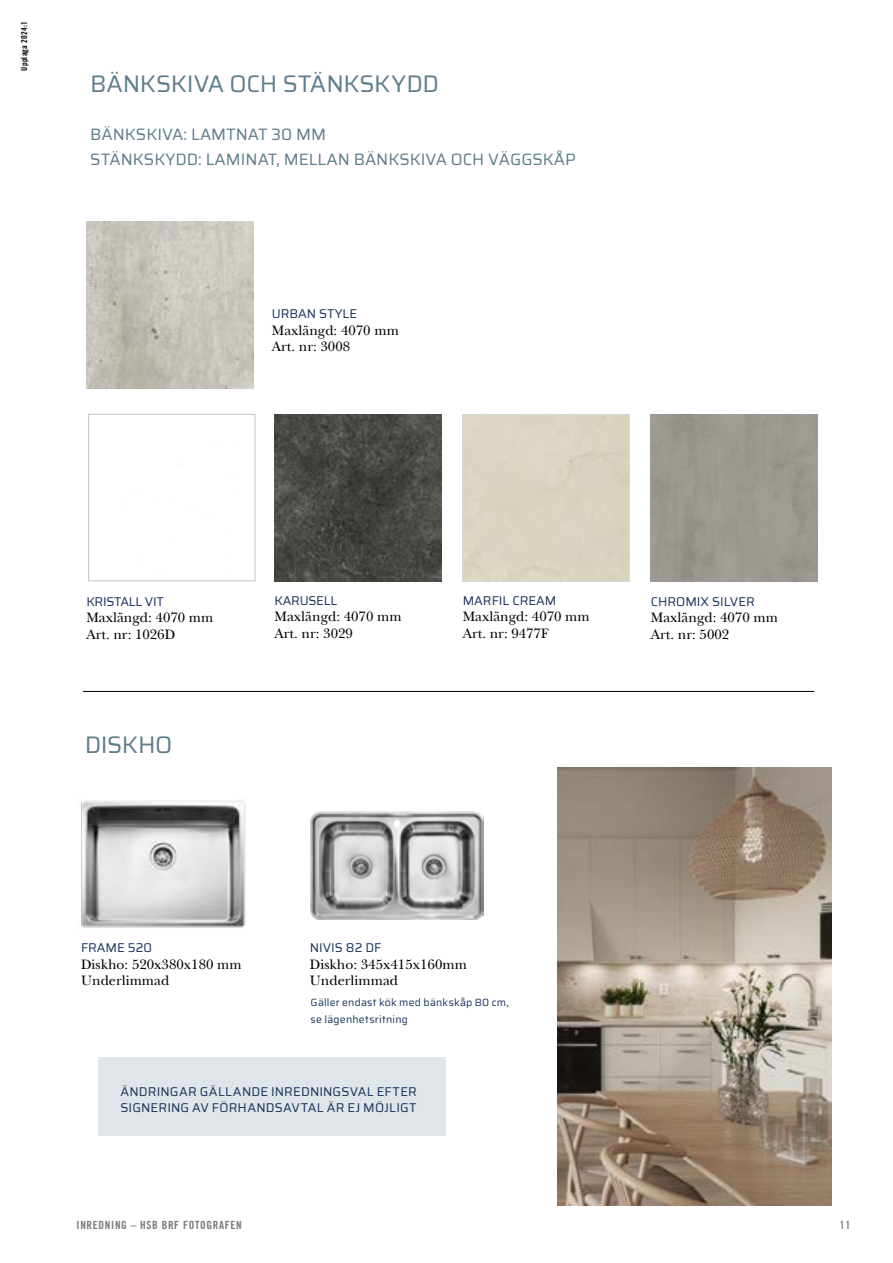
<style>
.page{position:relative;width:893px;height:1263px;background:#fff}
.page>*{position:absolute;margin:0;border:0;box-sizing:border-box;transform-origin:0 0}
.t1{font:24px "Saira";letter-spacing:-.015em;color:#5f7d8b}
.t2{font:16.5px/25.5px "Saira";color:#5f7d8b}
.t3{font:14.25px/16.5px "New Baskerville";color:#000}
.t4{font:12.75px/16.5px "Saira";color:#1c355d}
.t5{font:12.75px "Saira";letter-spacing:-.02em;color:#1c355d}
.t6{font:11.25px "Trade Gothic LT Pro Bd Cn 20";letter-spacing:.06em;color:#7c7b7b}
.t7{font:10.5px/16.5px "Saira";letter-spacing:.02em;color:#1c355d}
.t8{font:8.25px "Trade Gothic LT Pro Bd Cn 20";letter-spacing:.03em;color:#000}
</style>
<div class="page">
<hr style="left:83px;top:691px;width:731px;height:1px;background:#000">
<img style="left:86px;top:221px;width:167px;height:167px">
<img style="left:274px;top:414px;width:167px;height:167px">
<div style="left:463px;top:414px;width:167px;height:167px;border:1px solid #dadada"></div>
<div style="left:88px;top:414px;width:167px;height:167px;border:1px solid #c6c6c6"></div>
<div style="left:99px;top:1057px;width:347px;height:79px;background:#dfe5e8"></div>
<img style="left:557px;top:767px;width:275px;height:438px">
<img style="left:77px;top:798px;width:169px;height:130px">
<img style="left:311px;top:811px;width:172px;height:108px">
<p class="t8" style="left:19px;top:71px;width:51px;rotate:-90deg">Upplaga 2024:1</p>
<h1 class="t1" style="left:90px;top:66px;width:350px">BÄNKSKIVA OCH STÄNKSKYDD</h1>
<p class="t2" style="left:90px;top:121px;width:487px">BÄNKSKIVA: LAMTNAT 30 MM<br>STÄNKSKYDD: LAMINAT, MELLAN BÄNKSKIVA OCH VÄGGSKÅP</p>
<p class="t4" style="left:272px;top:305px;width:87px">URBAN STYLE</p>
<p class="t3" style="left:272px;top:322px;width:129px">Maxlängd: 4070 mm<br>Art. nr: 3008</p>
<p class="t5" style="left:86px;top:592px;width:79px">KRISTALL VIT</p>
<p class="t3" style="left:86px;top:610px;width:129px">Maxlängd: 4070 mm<br>Art. nr: 1026D</p>
<h1 class="t1" style="left:85px;top:727px;width:89px">DISKHO</h1>
<p class="t5" style="left:274px;top:591px;width:64px">KARUSELL</p>
<p class="t3" style="left:274px;top:608px;width:129px">Maxlängd: 4070 mm<br>Art. nr: 3029</p>
<p class="t4" style="left:463px;top:592px;width:95px">MARFIL CREAM</p>
<p class="t3" style="left:463px;top:608px;width:129px">Maxlängd: 4070 mm<br>Art. nr: 9477F</p>
<p class="t4" style="left:651px;top:593px;width:105px">CHROMIX SILVER</p>
<p class="t3" style="left:651px;top:610px;width:129px">Maxlängd: 4070 mm<br>Art. nr: 5002</p>
<p class="t4" style="left:81px;top:939px;width:73px">FRAME 520</p>
<p class="t3" style="left:81px;top:956px;width:162px">Diskho: 520x380x180 mm<br>Underlimmad</p>
<p class="t4" style="left:310px;top:939px;width:73px">NIVIS 82 DF</p>
<p class="t3" style="left:310px;top:956px;width:159px">Diskho: 345x415x160mm<br>Underlimmad</p>
<p class="t7" style="left:311px;top:994px;width:200px">Gäller endast kök med bänkskåp 80 cm, se lägenhetsritning</p>
<p class="t4" style="left:120px;top:1083px;width:298px">ÄNDRINGAR GÄLLANDE INREDNINGSVAL EFTER<br>SIGNERING AV FÖRHANDSAVTAL ÄR EJ MÖJLIGT</p>
<p class="t6" style="left:77px;top:1218px;width:167px">INREDNING – HSB BRF FOTOGRAFEN</p>
<p class="t6" style="left:840px;top:1218px;width:12px">11</p>
</div>
